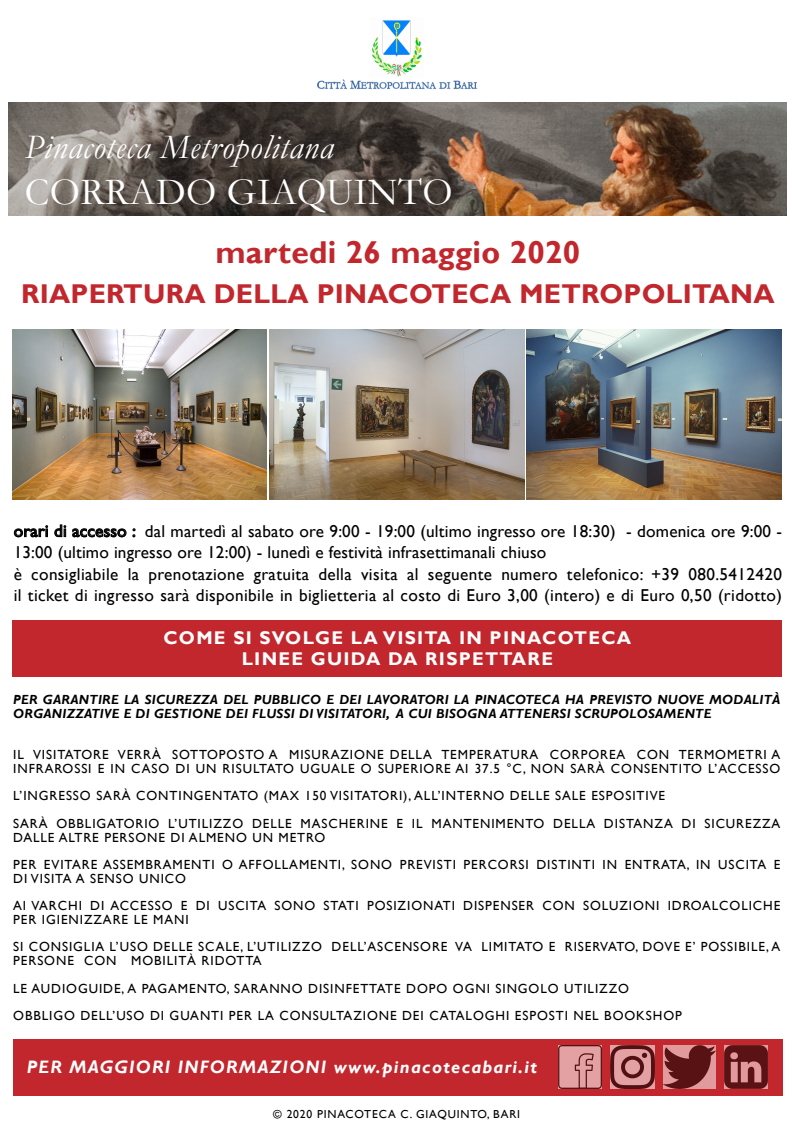
<style>
.page{position:relative;width:794px;height:1134px;background:#fff}
.page>*{position:absolute;margin:0;border:0;box-sizing:border-box;transform-origin:0 0}
.t1{font:38.64px "Garamond";letter-spacing:.01em;color:#fff}
.t2{font:italic 34.72px "Garamond";letter-spacing:.02em;color:#fff}
.t3{font:700 31.6px "Gill Sans";letter-spacing:.01em;color:#c1272d}
.t4{font:700 27.2px "Gill Sans";letter-spacing:.01em;color:#c1272d}
.t5{font:700 18.4px/21.6px "Gill Sans";letter-spacing:.07em;color:#fff;text-align:center}
.t6{font:italic 700 18px "Gill Sans";letter-spacing:.07em;color:#fff}
.t7{font:17.2px/21.6px "Gill Sans";letter-spacing:.02em;color:#000}
.t8{font:13.2px/27.2px "Gill Sans";letter-spacing:.07em;color:#000}
.t9{font:italic 700 13.2px/14px "Gill Sans";letter-spacing:.02em;color:#000}
.t10{font:11.6px "Gill Sans";letter-spacing:.07em;color:#000}
</style>
<div class="page">
<img style="left:8px;top:103px;width:778px;height:113px">
<img style="left:317px;top:20px;width:161px;height:69px">
<svg style="left:14px;top:525px;width:34px;height:12px"></svg>
<svg style="left:54px;top:524px;width:12px;height:13px"></svg>
<svg style="left:72px;top:528px;width:54px;height:9px"></svg>
<svg style="left:132px;top:528px;width:3px;height:9px"></svg>
<div style="left:12px;top:620px;width:770px;height:57px;background:#c1272d"></div>
<div style="left:13px;top:1039px;width:769px;height:57px;background:#c1272d"></div>
<img style="left:724px;top:1046px;width:44px;height:43px">
<img style="left:663px;top:1046px;width:52px;height:43px">
<img style="left:611px;top:1046px;width:43px;height:43px">
<img style="left:558px;top:1045px;width:43px;height:43px">
<img style="left:13px;top:330px;width:254px;height:170px">
<img style="left:526px;top:330px;width:256px;height:170px">
<img style="left:269px;top:330px;width:255px;height:170px">
<h2 class="t2" style="left:25px;top:123px;width:310px">Pinacoteca Metropolitana</h2>
<h1 class="t1" style="left:25px;top:166px;width:429px">CORRADO GIAQUINTO</h1>
<h3 class="t3" style="left:215px;top:233px;width:366px">martedi 26 maggio 2020</h3>
<h3 class="t4" style="left:21px;top:277px;width:755px">RIAPERTURA DELLA PINACOTECA METROPOLITANA</h3>
<p class="t7" style="left:14px;top:520px;width:770px">orari di accesso : dal martedì al sabato ore 9:00 - 19:00 (ultimo ingresso ore 18:30) - domenica ore 9:00 - 13:00 (ultimo ingresso ore 12:00) - lunedì e festività infrasettimanali chiuso<br>è consigliabile la prenotazione gratuita della visita al seguente numero telefonico: +39 080.5412420 il ticket di ingresso sarà disponibile in biglietteria al costo di Euro 3,00 (intero) e di Euro 0,50 (ridotto)</p>
<h3 class="t5" style="left:163px;top:627px;width:469px">COME SI SVOLGE LA VISITA IN PINACOTECA<br>LINEE GUIDA DA RISPETTARE</h3>
<p class="t9" style="left:13px;top:693px;width:768px">PER GARANTIRE LA SICUREZZA DEL PUBBLICO E DEI LAVORATORI LA PINACOTECA HA PREVISTO NUOVE MODALITÀ<br>ORGANIZZATIVE E DI GESTIONE DEI FLUSSI DI VISITATORI, A CUI BISOGNA ATTENERSI SCRUPOLOSAMENTE</p>
<p class="t8" style="left:13px;top:748px;width:768px;line-height:14px">IL VISITATORE VERRÀ SOTTOPOSTO A MISURAZIONE DELLA TEMPERATURA CORPOREA CON TERMOMETRI A<br>INFRAROSSI E IN CASO DI UN RISULTATO UGUALE O SUPERIORE AI 37.5 °C, NON SARÀ CONSENTITO L’ACCESSO</p>
<p class="t8" style="left:13px;top:783px;width:768px">L’INGRESSO SARÀ CONTINGENTATO (MAX 150 VISITATORI), ALL’INTERNO DELLE SALE ESPOSITIVE<br>SARÀ OBBLIGATORIO L’UTILIZZO DELLE MASCHERINE E IL MANTENIMENTO DELLA DISTANZA DI SICUREZZA</p>
<p class="t8" style="left:13px;top:824px;width:768px">DALLE ALTRE PERSONE DI ALMENO UN METRO<br>PER EVITARE ASSEMBRAMENTI O AFFOLLAMENTI, SONO PREVISTI PERCORSI DISTINTI IN ENTRATA, IN USCITA E</p>
<p class="t8" style="left:13px;top:865px;width:768px">DI VISITA A SENSO UNICO<br>AI VARCHI DI ACCESSO E DI USCITA SONO STATI POSIZIONATI DISPENSER CON SOLUZIONI IDROALCOLICHE</p>
<p class="t8" style="left:13px;top:906px;width:768px">PER IGIENIZZARE LE MANI<br>SI CONSIGLIA L’USO DELLE SCALE, L’UTILIZZO DELL’ASCENSORE VA LIMITATO E RISERVATO, DOVE E’ POSSIBILE, A</p>
<p class="t8" style="left:13px;top:947px;width:670px">PERSONE CON MOBILITÀ RIDOTTA<br>LE AUDIOGUIDE, A PAGAMENTO, SARANNO DISINFETTATE DOPO OGNI SINGOLO UTILIZZO<br>OBBLIGO DELL’USO DI GUANTI PER LA CONSULTAZIONE DEI CATALOGHI ESPOSTI NEL BOOKSHOP</p>
<h3 class="t6" style="left:27px;top:1056px;width:511px">PER MAGGIORI INFORMAZIONI www.pinacotecabari.it</h3>
<p class="t10" style="left:273px;top:1107px;width:248px">© 2020 PINACOTECA C. GIAQUINTO, BARI</p>
</div>
